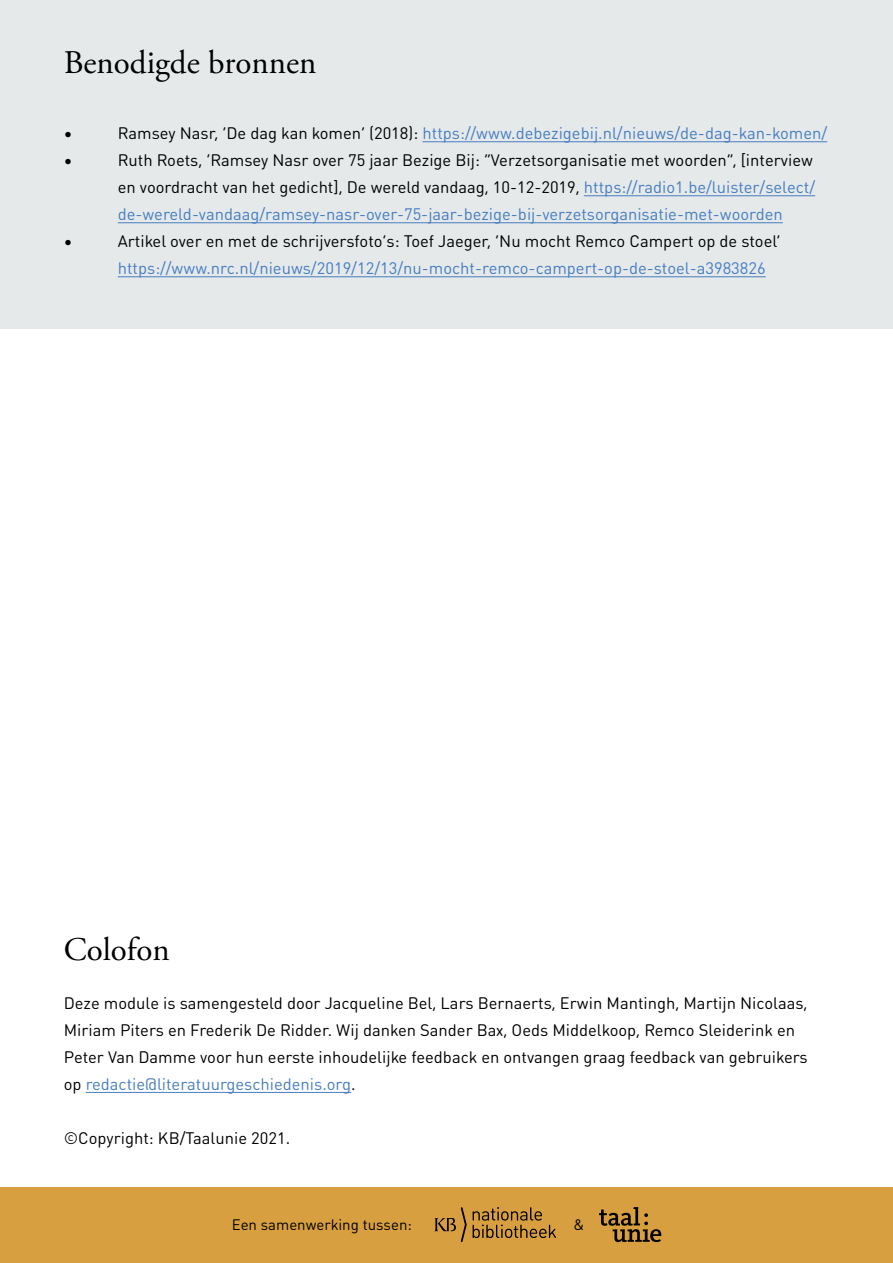
<style>
.page{position:relative;width:893px;height:1263px;background:#fff}
.page>*{position:absolute;margin:0;border:0;box-sizing:border-box;transform-origin:0 0}
.t1{font:33px "Adobe Garamond Pro";color:#000}
.t2{font:16.5px/27px "DIN Round Pro";color:#000}
.t3{font:16.5px "DIN Round Pro";color:#477ec0}
.t4{font:15px "DIN Round Pro";color:#000}
.s1{color:#000}
.s2{color:#477ec0}
</style>
<div class="page">
<div style="left:0;top:1187px;width:893px;height:76px;background:#d89f40"></div>
<svg style="left:473px;top:1207px;width:83px;height:31px"></svg>
<svg style="left:434px;top:1207px;width:33px;height:35px"></svg>
<svg style="left:599px;top:1207px;width:62px;height:35px"></svg>
<div style="left:0;top:0;width:893px;height:328px;background:#e5e9ea"></div>
<hr style="left:422px;top:141px;width:405px;height:1px;background:#477ec0">
<hr style="left:584px;top:195px;width:231px;height:1px;background:#477ec0">
<hr style="left:118px;top:222px;width:665px;height:1px;background:#477ec0">
<hr style="left:118px;top:276px;width:648px;height:1px;background:#477ec0">
<hr style="left:86px;top:1092px;width:265px;height:1px;background:#477ec0">
<h1 class="t1" style="left:64px;top:43px;width:254px">Benodigde bronnen</h1>
<p class="t2" style="left:64px;top:119px;width:10px">•</p>
<p class="t3" style="left:118px;top:121px;width:711px"><span class="s1">Ramsey Nasr, ‘De dag kan komen’ (2018):</span> https://www.debezigebij.nl/nieuws/de-dag-kan-komen/</p>
<p class="t2" style="left:64px;top:146px;width:10px">•</p>
<p class="t2" style="left:118px;top:146px;width:699px">Ruth Roets, ‘Ramsey Nasr over 75 jaar Bezige Bij: “Verzetsorganisatie met woorden”, [interview en voordracht van het gedicht], De wereld vandaag, 10-12-2019, <span class="s2">https://radio1.be/luister/select/ de-wereld-vandaag/ramsey-nasr-over-75-jaar-bezige-bij-verzetsorganisatie-met-woorden</span></p>
<p class="t2" style="left:64px;top:227px;width:10px">•</p>
<p class="t2" style="left:118px;top:227px;width:664px">Artikel over en met de schrijversfoto’s: Toef Jaeger, ‘Nu mocht Remco Campert op de stoel’</p>
<p class="t3" style="left:118px;top:256px;width:649px">https://www.nrc.nl/nieuws/2019/12/13/nu-mocht-remco-campert-op-de-stoel-a3983826</p>
<h1 class="t1" style="left:64px;top:930px;width:108px">Colofon</h1>
<p class="t2" style="left:64px;top:989px;width:745px">Deze module is samengesteld door Jacqueline Bel, Lars Bernaerts, Erwin Mantingh, Martijn Nicolaas, Miriam Piters en Frederik De Ridder. Wij danken Sander Bax, Oeds Middelkoop, Remco Sleiderink en Peter Van Damme voor hun eerste inhoudelijke feedback en ontvangen graag feedback van gebruikers op <span class="s2">redactie@literatuurgeschiedenis.org</span>.</p>
<p class="t2" style="left:64px;top:1124px;width:228px">©Copyright: KB/Taalunie 2021.</p>
<p class="t4" style="left:232px;top:1213px;width:182px">Een samenwerking tussen:</p>
<p class="t4" style="left:573px;top:1213px;width:12px">&amp;</p>
</div>
